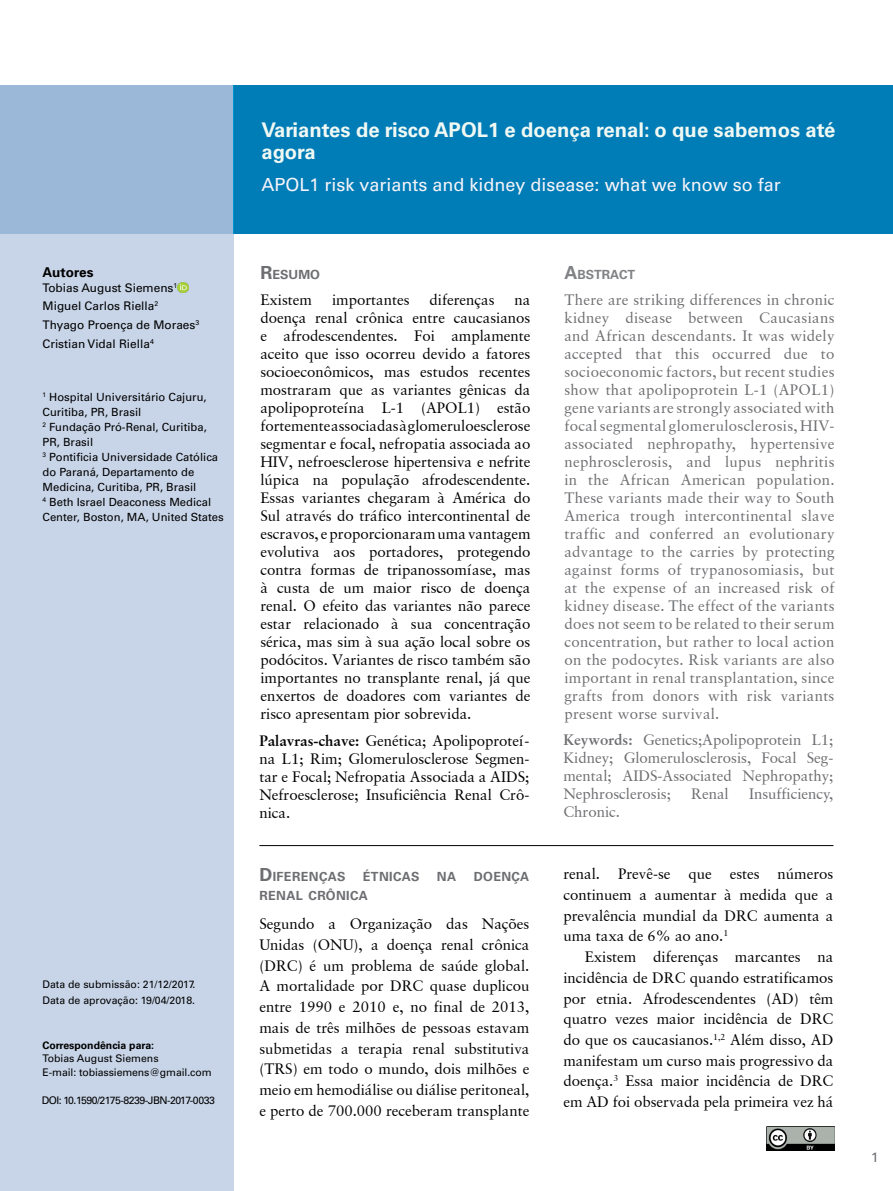
<style>
.page{position:relative;width:893px;height:1191px;background:#fff}
.page>*{position:absolute;margin:0;border:0;box-sizing:border-box;transform-origin:0 0}
.t1{font:700 20.25px/22.5px "Univers LT Std";color:#f0f8f3}
.t2{font:18px "Univers LT Std";color:#f6f4f9}
.t3{font:15px/18px "Garamond Retrospective S Si";color:#000;text-align:justify}
.t4{font:15px/18px "Garamond Retrospective S Si";color:#6d6e71;text-align:justify}
.t5{font:13.5px "Univers 65 Bold";color:#000}
.t6{font:13.5px "Univers LT Std";color:#6d6e71}
.t7{font:700 12.6px "Univers LT Std";letter-spacing:.03em;color:#6d6e71}
.t8{font:700 12.6px "Univers LT Std";color:#808285}
.t9{font:11.85px/18.6px "Univers LT Std";color:#000}
.t10{font:11.25px/15px "Univers LT Std";color:#000}
.t11{font:10.5px/15.6px "Univers LT Std";letter-spacing:-.01em;color:#000}
.t12{font:10.5px "Univers LT Std";letter-spacing:-.05em;color:#000}
.t13{font:700 10.5px "Univers LT Std";color:#000}
.s1{font-size:18px}
.s2{font-weight:700}
</style>
<div class="page">
<div style="left:0;top:234px;width:234px;height:957px;background:#c8d5e8"></div>
<div style="left:234px;top:85px;width:659px;height:149px;background:#007cb7"></div>
<div style="left:0;top:85px;width:234px;height:149px;background:#9cb8d8"></div>
<svg style="left:177px;top:282px;width:11px;height:11px"></svg>
<img style="left:766px;top:1126px;width:68px;height:24px">
<hr style="left:259px;top:845px;width:574px;height:1px;background:#000">
<p class="t5" style="left:43px;top:264px;width:53px">Autores</p>
<p class="t9" style="left:43px;top:278px;width:158px">Tobias August Siemens<sup>1<br></sup>Miguel Carlos Riella<sup>2<br></sup>Thyago Proença de Moraes<sup>3<br></sup>Cristian Vidal Riella<sup>4</sup></p>
<p class="t10" style="left:43px;top:389px;width:183px"><sup>1</sup> Hospital Universitário Cajuru,<br>Curitiba, PR, Brasil<br><sup>2</sup> Fundação Pró-Renal, Curitiba,<br>PR, Brasil<br><sup>3</sup> Pontificia Universidade Católica do Paraná, Departamento de<br>Medicina, Curitiba, PR, Brasil<br><sup>4</sup> Beth Israel Deaconess Medical<br>Center, Boston, MA, United States</p>
<p class="t11" style="left:43px;top:976px;width:154px">Data de submissão: 21/12/2017.<br>Data de aprovação: 19/04/2018.</p>
<p class="t13" style="left:43px;top:1039px;width:113px">Correspondência para:</p>
<p class="t11" style="left:43px;top:1051px;width:171px;line-height:13.5px">Tobias August Siemens<br>E-mail: tobiassiemens@gmail.com</p>
<p class="t12" style="left:42px;top:1094px;width:175px">DOI: 10.1590/2175-8239-JBN-2017-0033</p>
<h1 class="t1" style="left:261px;top:119px;width:576px">Variantes de risco APOL1 e doença renal: o que sabemos até agora</h1>
<p class="t2" style="left:261px;top:174px;width:521px">APOL1 risk variants and kidney disease: what we know so far</p>
<p class="t7" style="left:260px;top:267px;width:61px"><span class="s1">R</span>ESUMO</p>
<p class="t8" style="left:564px;top:267px;width:72px"><span class="s1">A</span>BSTRACT</p>
<p class="t3" style="left:260px;top:290px;width:53px">Existem</p>
<p class="t3" style="left:332px;top:290px;width:79px">importantes</p>
<p class="t3" style="left:430px;top:290px;width:66px">diferenças</p>
<p class="t3" style="left:260px;top:290px;width:272px;text-indent:254px">na doença renal crônica entre caucasianos e afrodescendentes. Foi amplamente aceito que isso ocorreu devido a fatores socioeconômicos, mas estudos recentes mostraram que as variantes gênicas da apolipoproteína L-1 (APOL1) estão fortemente associadas à glomeruloesclerose segmentar e focal, nefropatia associada ao HIV, nefroesclerose hipertensiva e nefrite lúpica na população afrodescendente.<br>Essas variantes chegaram à América do Sul através do tráfico intercontinental de escravos, e proporcionaram uma vantagem evolutiva aos portadores, protegendo contra formas de tripanossomíase, mas à custa de um maior risco de doença renal. O efeito das variantes não parece estar relacionado à sua concentração sérica, mas sim à sua ação local sobre os podócitos. Variantes de risco também são importantes no transplante renal, já que enxertos de doadores com variantes de risco apresentam pior sobrevida.</p>
<p class="t4" style="left:564px;top:290px;width:272px">There are striking differences in chronic kidney disease between Caucasians and African descendants. It was widely accepted that this occurred due to socioeconomic factors, but recent studies show that apolipoprotein L-1 (APOL1) gene variants are strongly associated with focal segmental glomerulosclerosis, HIV&shy;associated nephropathy, hypertensive nephrosclerosis, and lupus nephritis in the African American population.<br>These variants made their way to South America trough intercontinental slave traffic and conferred an evolutionary advantage to the carries by protecting against forms of trypanosomiasis, but at the expense of an increased risk of kidney disease. The effect of the variants does not seem to be related to their serum concentration, but rather to local action on the podocytes. Risk variants are also important in renal transplantation, since grafts from donors with risk variants present worse survival.</p>
<p class="t3" style="left:259px;top:732px;width:272px"><span class="s2">Palavras-chave:</span> Genética; Apolipoproteí&shy;na L1; Rim; Glomerulosclerose Segmen&shy;tar e Focal; Nefropatia Associada a AIDS; Nefroesclerose; Insuficiência Renal Crô&shy;nica.</p>
<p class="t4" style="left:563px;top:731px;width:272px"><span class="s2">Keywords:</span> Genetics;Apolipoprotein L1; Kidney; Glomerulosclerosis, Focal Seg&shy;mental; AIDS-Associated Nephropathy; Nephrosclerosis;</p>
<p class="t4" style="left:691px;top:785px;width:39px">Renal</p>
<p class="t4" style="left:749px;top:785px;width:86px">Insufficiency,</p>
<p class="t4" style="left:563px;top:803px;width:58px">Chronic.</p>
<p class="t7" style="left:259px;top:869px;width:88px"><span class="s1">D</span>IFERENÇAS</p>
<p class="t7" style="left:363px;top:869px;width:58px">ÉTNICAS</p>
<p class="t7" style="left:437px;top:869px;width:20px">NA</p>
<p class="t7" style="left:474px;top:869px;width:57px">DOENÇA</p>
<p class="t7" style="left:259px;top:888px;width:110px">RENAL CRÔNICA</p>
<p class="t3" style="left:259px;top:913px;width:272px;line-height:20.7px">Segundo a Organização das Nações Unidas (ONU), a doença renal crônica (DRC) é um problema de saúde global.<br>A mortalidade por DRC quase duplicou entre 1990 e 2010 e, no final de 2013, mais de três milhões de pessoas estavam submetidas a terapia renal substitutiva (TRS) em todo o mundo, dois milhões e meio em hemodiálise ou diálise peritoneal, e perto de 700.000 receberam transplante</p>
<p class="t3" style="left:563px;top:863px;width:272px;line-height:20.7px">renal. Prevê-se que estes números continuem a aumentar à medida que a prevalência mundial da DRC aumenta a uma taxa de 6% ao ano.<sup>1</sup></p>
<p class="t3" style="left:563px;top:946px;width:272px;line-height:20.7px;text-indent:21px">Existem diferenças marcantes na incidência de DRC quando estratificamos por etnia. Afrodescendentes (AD) têm quatro vezes maior incidência de DRC do que os caucasianos.<sup>1,2</sup> Além disso, AD manifestam um curso mais progressivo da doença.<sup>3</sup> Essa maior incidência de DRC em AD foi observada pela primeira vez há</p>
<p class="t6" style="left:871px;top:1149px;width:9px">1</p>
</div>
